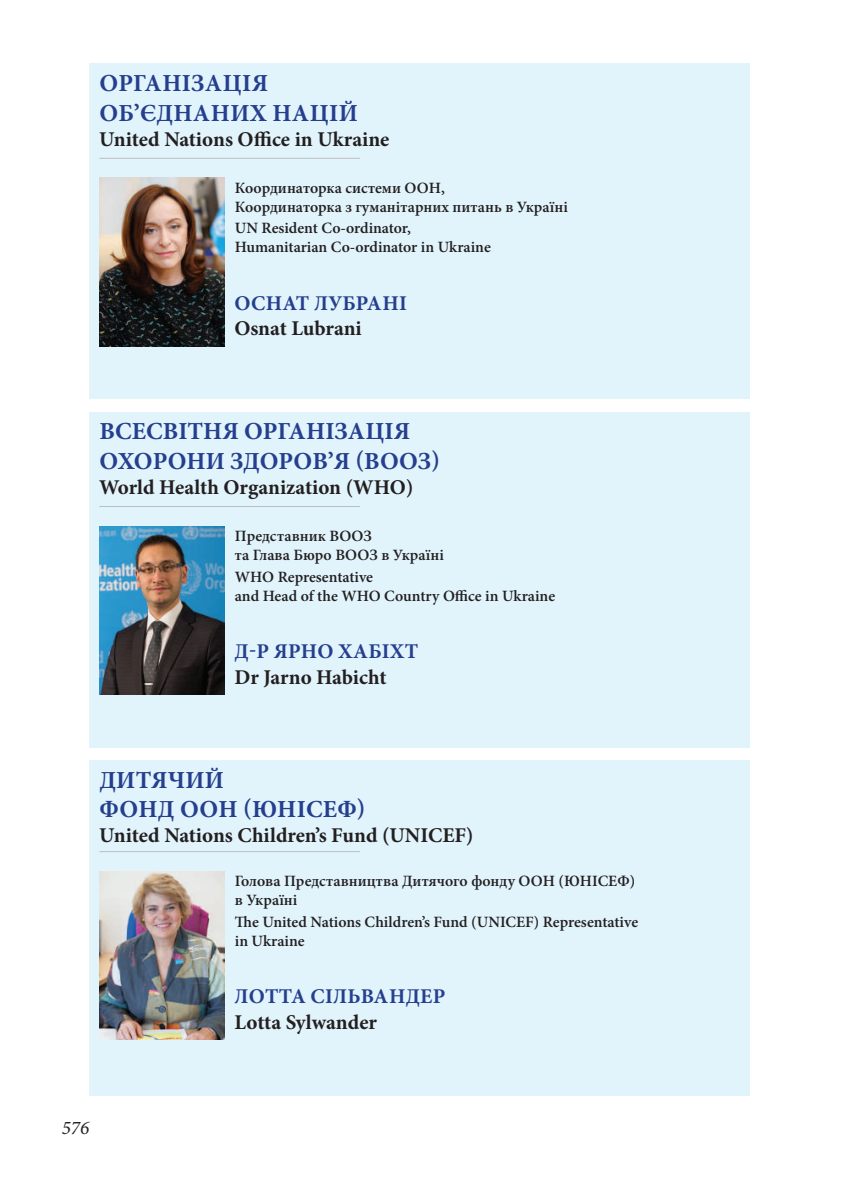
<style>
.page{position:relative;width:844px;height:1191px;background:#fff}
.page>*{position:absolute;margin:0;border:0;box-sizing:border-box;transform-origin:0 0}
.t1{font:700 24.5px/29.4px "Minion Pro";letter-spacing:.005em;color:#253f8e}
.t2{font:700 21px "Minion Pro";color:#231f20}
.t3{font:700 21px "Minion Pro";letter-spacing:.01em;color:#253f8e}
.t4{font:italic 19.25px "Minion Pro";color:#231f20}
.t5{font:600 15.75px/18.9px "Minion Pro";color:#231f20}
</style>
<div class="page">
<div style="left:89px;top:63px;width:660px;height:336px;background:#e1f4fc"></div>
<div style="left:89px;top:412px;width:660px;height:335px;background:#e1f4fc"></div>
<div style="left:89px;top:760px;width:660px;height:335px;background:#e1f4fc"></div>
<hr style="left:99px;top:158px;width:261px;height:1px;background:#bcbdc0">
<img style="left:99px;top:178px;width:125px;height:168px">
<hr style="left:99px;top:506px;width:261px;height:1px;background:#bcbdc0">
<img style="left:99px;top:526px;width:125px;height:168px">
<hr style="left:99px;top:851px;width:261px;height:1px;background:#bcbdc0">
<img style="left:99px;top:871px;width:125px;height:168px">
<h1 class="t1" style="left:99px;top:68px;width:260px">ОРГАНІЗАЦІЯ<br>ОБ’ЄДНАНИХ НАЦІЙ</h1>
<h2 class="t2" style="left:99px;top:124px;width:291px">United Nations Office in Ukraine</h2>
<p class="t5" style="left:235px;top:178px;width:334px">Координаторка системи ООН,<br>Координаторка з гуманітарних питань в Україні</p>
<p class="t5" style="left:235px;top:219px;width:257px">UN Resident Co-ordinator,<br>Humanitarian Co-ordinator in Ukraine</p>
<h2 class="t3" style="left:234px;top:289px;width:174px">ОСНАТ ЛУБРАНІ</h2>
<h2 class="t2" style="left:234px;top:314px;width:129px">Osnat Lubrani</h2>
<h1 class="t1" style="left:99px;top:416px;width:342px">ВСЕСВІТНЯ ОРГАНІЗАЦІЯ<br>ОХОРОНИ ЗДОРОВ’Я (ВООЗ)</h1>
<h2 class="t2" style="left:99px;top:472px;width:315px">World Health Organization (WHO)</h2>
<p class="t5" style="left:235px;top:526px;width:210px">Представник ВООЗ<br>та Глава Бюро ВООЗ в Україні</p>
<p class="t5" style="left:235px;top:567px;width:322px">WHO Representative<br>and Head of the WHO Country Office in Ukraine</p>
<h2 class="t3" style="left:234px;top:637px;width:185px">Д-Р ЯРНО ХАБІХТ</h2>
<h2 class="t2" style="left:234px;top:662px;width:154px">Dr Jarno Habicht</h2>
<h1 class="t1" style="left:99px;top:765px;width:267px">ДИТЯЧИЙ<br>ФОНД ООН (ЮНІСЕФ)</h1>
<h2 class="t2" style="left:99px;top:820px;width:376px">United Nations Children’s Fund (UNICEF)</h2>
<p class="t5" style="left:235px;top:871px;width:401px">Голова Представництва Дитячого фонду ООН (ЮНІСЕФ) в Україні</p>
<p class="t5" style="left:235px;top:912px;width:404px">The United Nations Children’s Fund (UNICEF) Representative in Ukraine</p>
<h2 class="t3" style="left:234px;top:982px;width:212px">ЛОТТА СІЛЬВАНДЕР</h2>
<h2 class="t2" style="left:234px;top:1007px;width:144px">Lotta Sylwander</h2>
<p class="t4" style="left:62px;top:1114px;width:29px">576</p>
</div>
